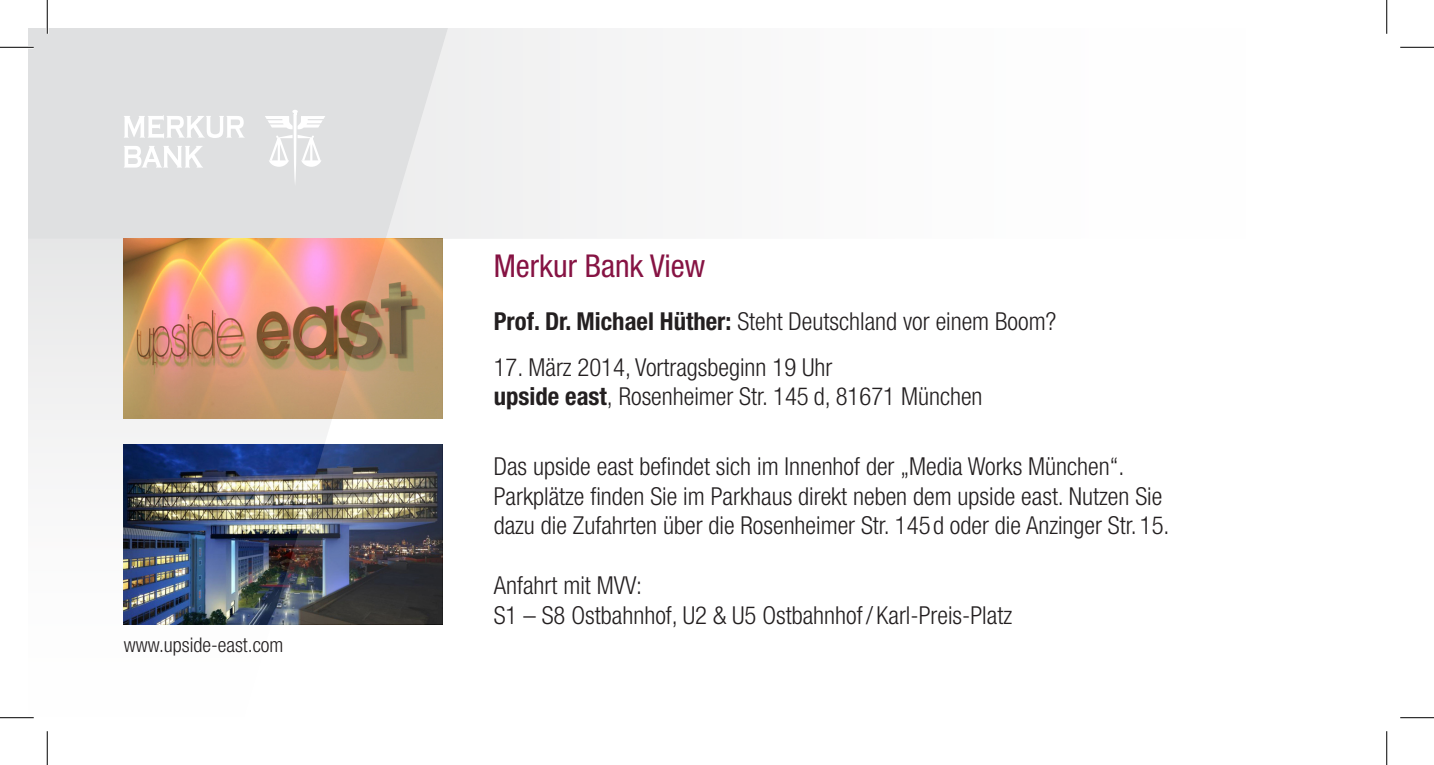
<style>
.page{position:relative;width:1434px;height:765px;background:#fff}
.page>*{position:absolute;margin:0;border:0;box-sizing:border-box;transform-origin:0 0}
.t1{font:condensed 31.5px "Helvetica Neue LT Std";color:#861343}
.t2{font:300 condensed 24.75px/29.7px "Helvetica Neue LT Std";color:#231f20}
.t3{font:300 condensed 20.25px "Helvetica Neue LT Std";color:#231f20}
.s1{font-weight:700}
</style>
<div class="page">
<div style="left:28px;top:28px;width:358px;height:211px;background:#dfe0e1"></div>
<svg style="left:386px;top:28px;width:240px;height:211px"></svg>
<svg style="left:28px;top:239px;width:357px;height:480px"></svg>
<svg style="left:265px;top:110px;width:60px;height:76px"></svg>
<svg style="left:124px;top:115px;width:121px;height:23px"></svg>
<svg style="left:124px;top:146px;width:79px;height:21px"></svg>
<img style="left:124px;top:239px;width:147px;height:179px">
<img style="left:124px;top:444px;width:147px;height:180px">
<img style="left:271px;top:239px;width:172px;height:385px">
<hr style="left:0;top:46px;width:34px;height:3px;background:#fff">
<hr style="left:0;top:716px;width:34px;height:2px;background:#fff">
<hr style="left:46px;top:0;width:3px;height:34px;background:#fff">
<hr style="left:0;top:47px;width:34px;height:1px;background:#000">
<hr style="left:1400px;top:47px;width:34px;height:1px;background:#000">
<hr style="left:0;top:717px;width:34px;height:1px;background:#000">
<hr style="left:1400px;top:717px;width:34px;height:1px;background:#000">
<hr style="left:47px;top:0;width:1px;height:34px;background:#000">
<hr style="left:47px;top:730px;width:1px;height:34px;background:#000">
<hr style="left:1386px;top:0;width:1px;height:34px;background:#000">
<hr style="left:1386px;top:730px;width:1px;height:34px;background:#000">
<p class="t3" style="left:124px;top:633px;width:161px">www.upside-east.com</p>
<p class="t1" style="left:494px;top:248px;width:213px">Merkur Bank View</p>
<p class="t2" style="left:494px;top:306px;width:564px"><span class="s1">Prof. Dr. Michael Hüther:</span> Steht Deutschland vor einem Boom?</p>
<p class="t2" style="left:494px;top:351px;width:340px">17. März 2014, Vortragsbeginn 19 Uhr</p>
<p class="t2" style="left:494px;top:381px;width:490px"><span class="s1">upside east</span>, Rosenheimer Str. 145 d, 81671 München</p>
<p class="t2" style="left:494px;top:451px;width:632px">Das upside east befindet sich im Innenhof der „Media Works München“.</p>
<p class="t2" style="left:494px;top:480px;width:677px">Parkplätze finden Sie im Parkhaus direkt neben dem upside east. Nutzen Sie dazu die Zufahrten über die Rosenheimer Str. 145 d oder die Anzinger Str. 15.</p>
<p class="t2" style="left:494px;top:569px;width:150px">Anfahrt mit MVV:</p>
<p class="t2" style="left:494px;top:599px;width:520px">S1 – S8 Ostbahnhof, U2 &amp; U5 Ostbahnhof / Karl-Preis-Platz</p>
</div>
